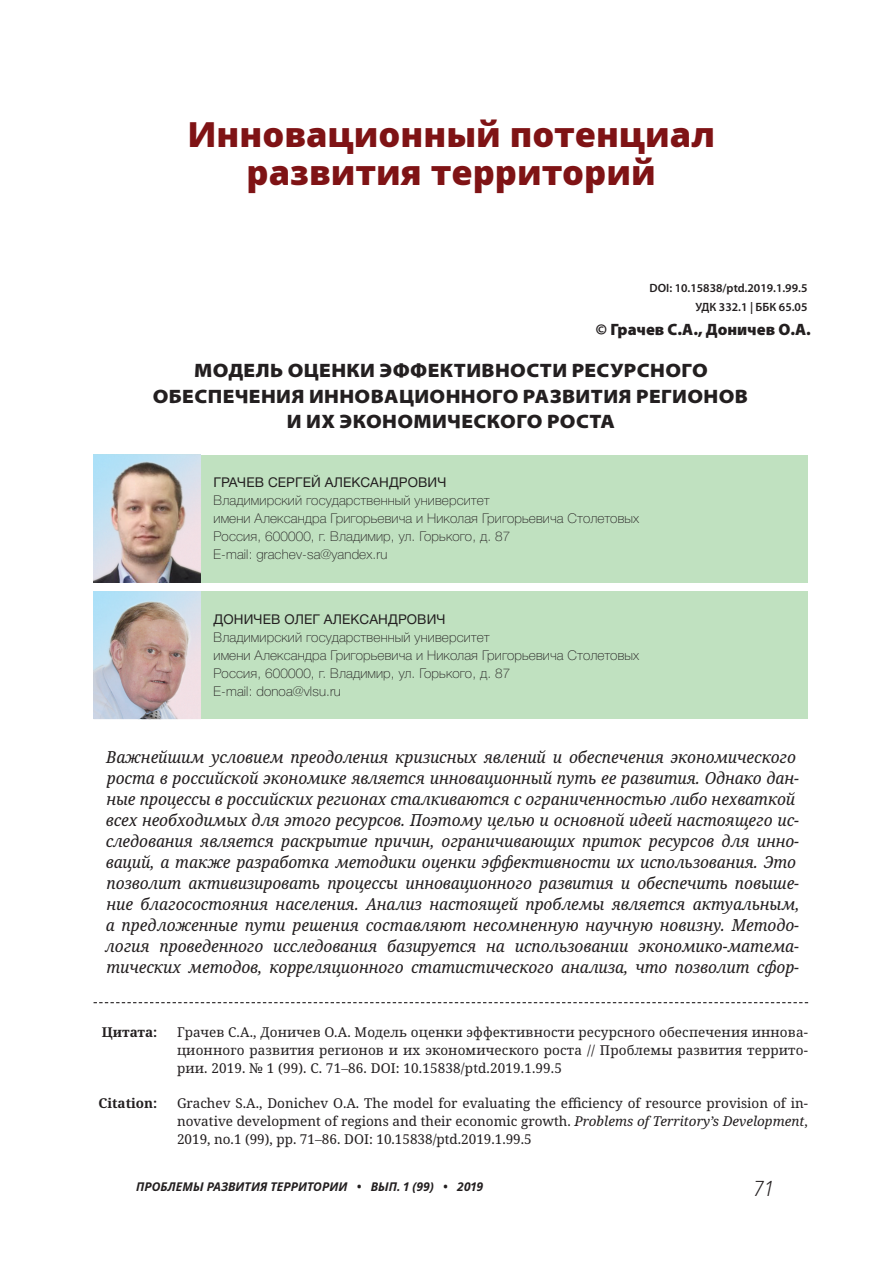
<style>
.page{position:relative;width:893px;height:1263px;background:#fff}
.page>*{position:absolute;margin:0;border:0;box-sizing:border-box;transform-origin:0 0}
.t1{font:900 34.5px/37.5px "Noto Sans";color:#7f1315;text-align:center}
.t2{font:italic 300 semi-condensed 21px "Noto Sans";color:#231f20}
.t3{font:900 semi-expanded 19.5px/25.5px "Myriad Pro";letter-spacing:.02em;color:#231f20;text-align:center}
.t4{font:italic semi-condensed 16.5px/21px "Noto Serif";color:#231f20}
.t5{font:900 16.5px "Myriad Pro";color:#231f20}
.t6{font:13.5px/18px "Noto Serif";letter-spacing:.01em;color:#231f20;text-align:justify}
.t7{font:100 13.5px/18px "Helvetica Neue Cyr";letter-spacing:.01em;color:#231f20}
.t8{font:13.5px "Helvetica Neue Cyr";letter-spacing:.01em;color:#231f20}
.t9{font:700 13.5px "Noto Serif";color:#231f20}
.t10{font:600 12px/18.6px "Myriad Pro";color:#231f20;text-align:right}
.t11{font:italic 700 12px "Noto Sans";color:#231f20}
.s1{font-style:italic}
</style>
<div class="page">
<div style="left:94px;top:455px;width:714px;height:127px;background:#c0e1c0"></div>
<div style="left:94px;top:591px;width:714px;height:128px;background:#c0e1c0"></div>
<img style="left:94px;top:455px;width:107px;height:127px">
<img style="left:94px;top:591px;width:107px;height:128px">
<svg style="left:94px;top:1002px;width:714px;height:1px"></svg>
<h1 class="t1" style="left:187px;top:115px;width:529px">Инновационный потенциал развития территорий</h1>
<p class="t10" style="left:650px;top:280px;width:159px">DOI: 10.15838/ptd.2019.1.99.5<br>УДК 332.1 | ББК 65.05</p>
<p class="t5" style="left:596px;top:323px;width:217px">© Грачев С.А., Доничев О.А.</p>
<p class="t3" style="left:153px;top:359px;width:597px">МОДЕЛЬ ОЦЕНКИ ЭФФЕКТИВНОСТИ РЕСУРСНОГО<br>ОБЕСПЕЧЕНИЯ ИННОВАЦИОННОГО РАЗВИТИЯ РЕГИОНОВ<br>И ИХ ЭКОНОМИЧЕСКОГО РОСТА</p>
<p class="t8" style="left:214px;top:478px;width:234px">ГРАЧЕВ СЕРГЕЙ АЛЕКСАНДРОВИЧ</p>
<p class="t7" style="left:214px;top:493px;width:427px">Владимирский государственный университет<br>имени Александра Григорьевича и Николая Григорьевича Столетовых Россия, 600000, г. Владимир, ул. Горького, д. 87<br>E-mail: grachev-sa@yandex.ru</p>
<p class="t8" style="left:214px;top:614px;width:234px">ДОНИЧЕВ ОЛЕГ АЛЕКСАНДРОВИЧ</p>
<p class="t7" style="left:214px;top:629px;width:427px">Владимирский государственный университет<br>имени Александра Григорьевича и Николая Григорьевича Столетовых Россия, 600000, г. Владимир, ул. Горького, д. 87<br>E-mail: donoa@vlsu.ru</p>
<p class="t4" style="left:105px;top:746px;width:696px">Важнейшим условием преодоления кризисных явлений и обеспечения экономического роста в российской экономике является инновационный путь ее развития. Однако дан&shy;ные процессы в российских регионах сталкиваются с ограниченностью либо нехваткой всех необходимых для этого ресурсов. Поэтому целью и основной идеей настоящего ис&shy;следования является раскрытие причин, ограничивающих приток ресурсов для инно&shy;ваций, а также разработка методики оценки эффективности их использования. Это позволит активизировать процессы инновационного развития и обеспечить повыше&shy;ние благосостояния населения. Анализ настоящей проблемы является актуальным, а предложенные пути решения составляют несомненную научную новизну. Методо&shy;логия проведенного исследования базируется на использовании экономико-матема&shy;тических методов, корреляционного статистического анализа, что позволит сфор-</p>
<p class="t9" style="left:102px;top:1022px;width:57px">Цитата:</p>
<p class="t9" style="left:98px;top:1093px;width:60px">Citation:</p>
<p class="t6" style="left:177px;top:1023px;width:632px">Грачев С.А., Доничев О.А. Модель оценки эффективности ресурсного обеспечения иннова&shy;ционного развития регионов и их экономического роста // Проблемы развития террито&shy;рии. 2019. № 1 (99). С. 71–86. DOI: 10.15838/ptd.2019.1.99.5</p>
<p class="t6" style="left:177px;top:1094px;width:632px">Grachev S.A., Donichev O.A. The model for evaluating the efficiency of resource provision of in&shy;novative development of regions and their economic growth. <span class="s1">Problems of Territory’s Development</span>, 2019, no.1 (99), pp. 71–86. DOI: 10.15838/ptd.2019.1.99.5</p>
<p class="t11" style="left:136px;top:1178px;width:349px">ПРОБЛЕМЫ РАЗВИТИЯ ТЕРРИТОРИИ • ВЫП. 1 (99) • 2019</p>
<p class="t2" style="left:754px;top:1173px;width:22px">71</p>
</div>
